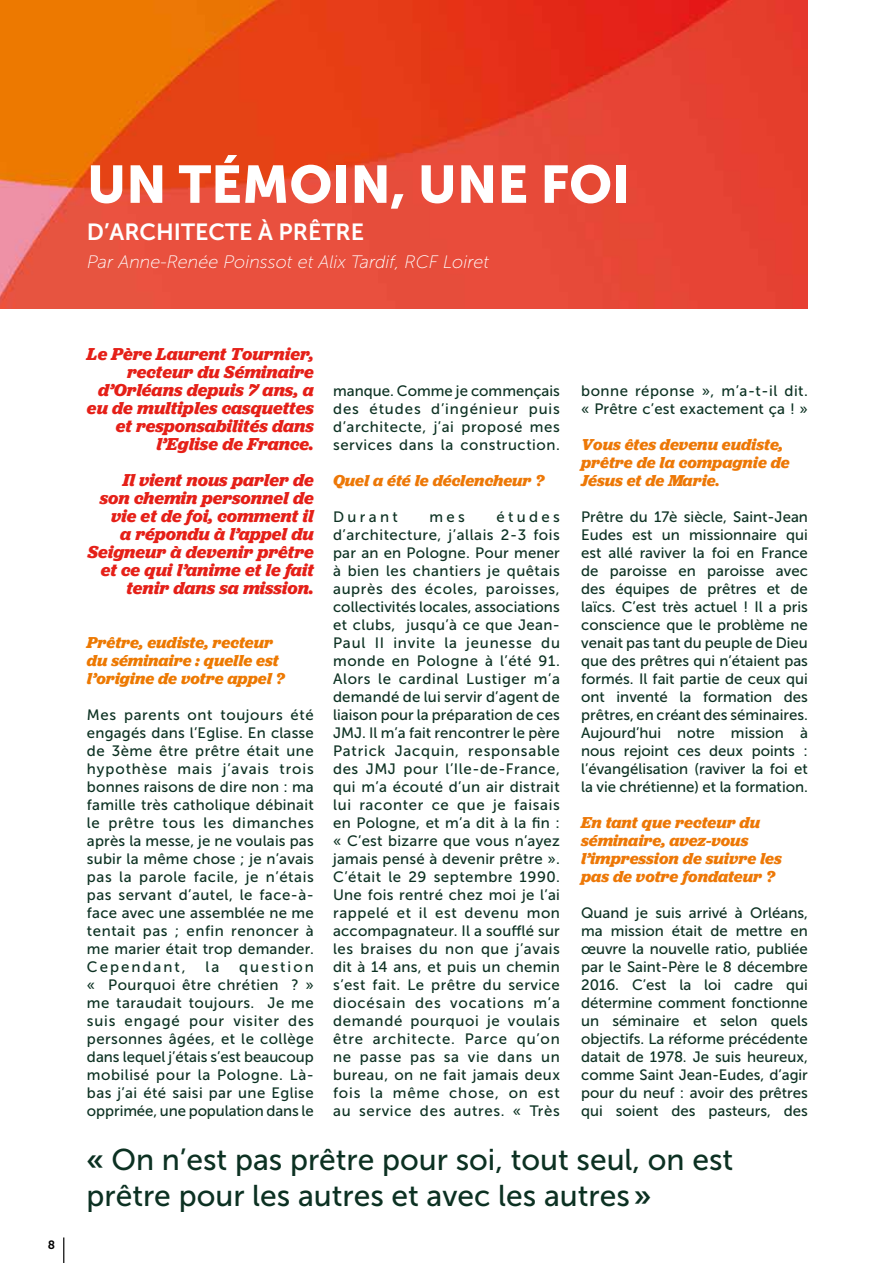
<style>
.page{position:relative;width:893px;height:1263px;background:#fff}
.page>*{position:absolute;margin:0;border:0;box-sizing:border-box;transform-origin:0 0}
.t1{font:52.5px "Museo Sans 900";color:#fff}
.t2{font:30px/36px "Museo Sans 500";color:#0c3122}
.t3{font:23.25px "Museo Sans 700";color:#fff}
.t4{font:italic 700 18px/18px "Jubilat";color:#e52018;text-align:right}
.t5{font:italic 18px "Museo Sans 100";color:#fff}
.t6{font:italic 700 16.5px/18px "Jubilat";color:#ed7807}
.t7{font:italic 700 16.5px/18px "Jubilat";color:#ed7902}
.t8{font:15px/18px "Museo Sans 500";letter-spacing:.015em;color:#0c3122;text-align:justify}
.t9{font:12px "Museo Sans 700";color:#000}
.s1{font-size:15px}
.s2{font-family:"Museo Sans 700"}
</style>
<div class="page">
<svg style="left:63px;top:1237px;width:1px;height:26px"></svg>
<img style="left:0;top:0;width:808px;height:308px">
<p class="t9" style="left:48px;top:1238px;width:9px">8</p>
<h1 class="t1" style="left:87px;top:155px;width:545px">UN TÉMOIN, UNE FOI</h1>
<h3 class="t3" style="left:87px;top:219px;width:279px">D’ARCHITECTE À PRÊTRE</h3>
<p class="t5" style="left:87px;top:252px;width:403px">Par Anne-Renée Poinssot et Alix Tardif, RCF Loiret</p>
<p class="t4" style="left:87px;top:345px;width:228px">Le Père Laurent Tournier, recteur du Séminaire d’Orléans depuis 7 ans, a eu de multiples casquettes et responsabilités dans l’Eglise de France.</p>
<p class="t4" style="left:87px;top:471px;width:228px">Il vient nous parler de<br>son chemin personnel de vie et de foi, comment il<br>a répondu à l’appel du<br>Seigneur à devenir prêtre et ce qui l’anime et le fait tenir dans sa mission.</p>
<p class="t7" style="left:87px;top:633px;width:199px">Prêtre, eudiste, recteur du séminaire : quelle est l’origine de votre appel ?</p>
<p class="t8" style="left:87px;top:706px;width:228px">Mes parents ont toujours été engagés dans l’Eglise. En classe de 3ème être prêtre était une hypothèse mais j’avais trois bonnes raisons de dire non : ma famille très catholique débinait le prêtre tous les dimanches après la messe, je ne voulais pas subir la même chose ; je n’avais pas la parole facile, je n’étais pas servant d’autel, le face-à&shy;face avec une assemblée ne me tentait pas ; enfin renoncer à me marier était trop demander.<br>Cependant,</p>
<p class="t8" style="left:87px;top:958px;width:228px;text-indent:152px">question « Pourquoi être chrétien ? » me taraudait toujours. Je me suis engagé pour visiter des personnes âgées, et le collège dans lequel j’étais s’est beaucoup mobilisé pour la Pologne. Là&shy;bas j’ai été saisi par une Eglise opprimée, une population dans le</p>
<p class="t8" style="left:206px;top:958px;width:15px">la</p>
<p class="t8" style="left:333px;top:382px;width:228px">manque. Comme je commençais des études d’ingénieur puis d’architecte, j’ai proposé mes services dans la construction.</p>
<p class="t6" style="left:333px;top:471px;width:212px">Quel a été le déclencheur ?</p>
<p class="t8" style="left:333px;top:508px;width:66px">Durant</p>
<p class="t8" style="left:429px;top:508px;width:37px">mes</p>
<p class="t8" style="left:333px;top:508px;width:228px;text-indent:163px">études d’architecture, j’allais 2-3 fois par an en Pologne. Pour mener à bien les chantiers je quêtais auprès des écoles, paroisses, collectivités locales, associations et clubs, jusqu’à ce que Jean-Paul II invite la jeunesse du monde en Pologne à l’été 91.<br>Alors le cardinal Lustiger m’a demandé de lui servir d’agent de liaison pour la préparation de ces JMJ. Il m’a fait rencontrer le père Patrick Jacquin, responsable des JMJ pour l’Ile-de-France, qui m’a écouté d’un air distrait lui raconter ce que je faisais en Pologne, et m’a dit à la fin : « C’est bizarre que vous n’ayez jamais pensé à devenir prêtre ».<br>C’était le 29 septembre 1990.<br>Une fois rentré chez moi je l’ai rappelé et il est devenu mon accompagnateur. Il a soufflé sur les braises du non que j’avais dit à 14 ans, et puis un chemin s’est fait. Le prêtre du service diocésain des vocations m’a demandé pourquoi je voulais être architecte. Parce qu’on ne passe pas sa vie dans un bureau, on ne fait jamais deux fois la même chose, on est au service des autres. « Très</p>
<p class="t8" style="left:581px;top:382px;width:228px">bonne réponse », m’a-t-il dit. « Prêtre c’est exactement ça ! »</p>
<p class="t6" style="left:581px;top:435px;width:210px">Vous êtes devenu eudiste, prêtre de la compagnie de<br>Jésus et de Marie<span class="s1">.</span></p>
<p class="t8" style="left:581px;top:508px;width:228px">Prêtre du 17è siècle, Saint-Jean Eudes est un missionnaire qui est allé raviver la foi en France de paroisse en paroisse avec des équipes de prêtres et de laïcs. C’est très actuel ! Il a pris conscience que le problème ne venait pas tant du peuple de Dieu que des prêtres qui n’étaient pas formés. Il fait partie de ceux qui ont inventé la formation des prêtres, en créant des séminaires.<br>Aujourd’hui notre mission à nous rejoint ces deux points : l’évangélisation (raviver la foi et la vie chrétienne) et la formation.</p>
<p class="t6" style="left:581px;top:813px;width:202px">En tant que recteur du séminaire, avez-vous l’impression de suivre les pas de votre fondateur ?</p>
<p class="t8" style="left:581px;top:904px;width:228px">Quand je suis arrivé à Orléans, ma mission était de mettre en œuvre la nouvelle ratio, publiée par le Saint-Père le 8 décembre 2016. C’est la loi cadre qui détermine comment fonctionne un séminaire et selon quels objectifs. La réforme précédente datait de 1978. Je suis heureux, comme Saint Jean-Eudes, d’agir pour du neuf : avoir des prêtres qui soient des pasteurs, des</p>
<h2 class="t2" style="left:87px;top:1142px;width:648px"><span class="s2">«</span> On n’est pas prêtre pour soi, tout seul, on est prêtre pour les autres et avec les autres<span class="s2">»</span></h2>
</div>
